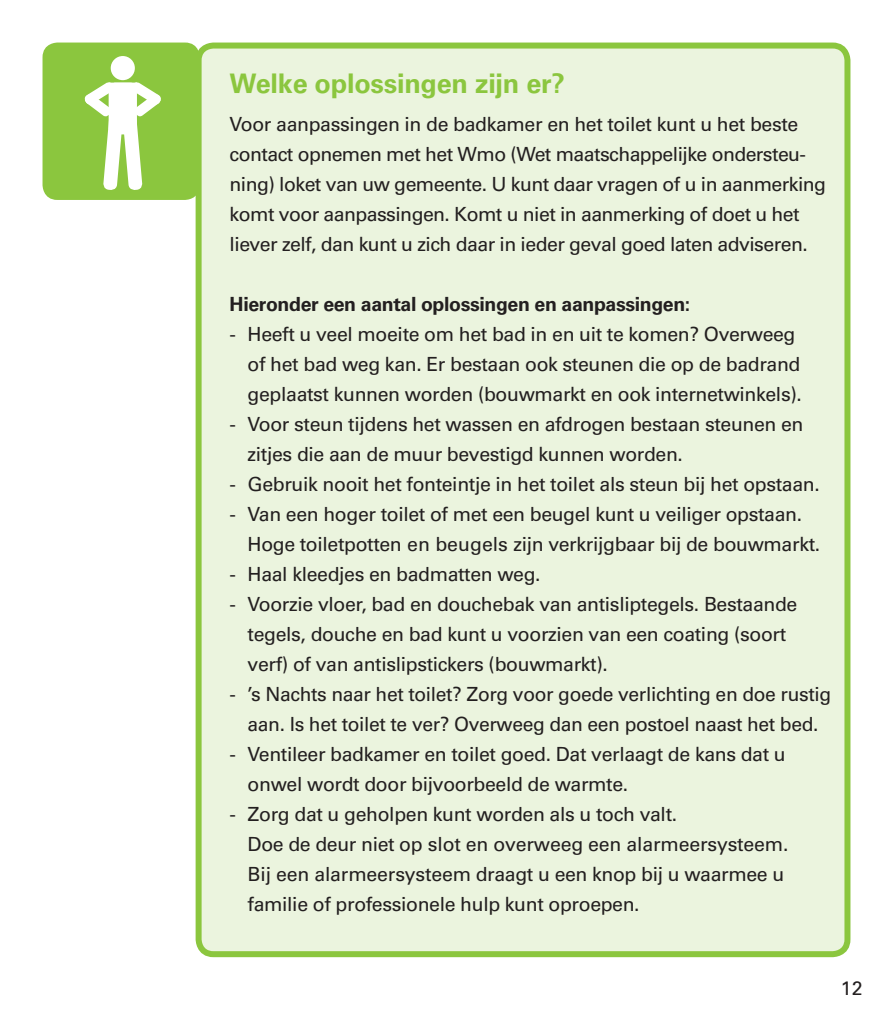
<style>
.page{position:relative;width:893px;height:1021px;background:#fff}
.page>*{position:absolute;margin:0;border:0;box-sizing:border-box;transform-origin:0 0}
.t1{font:700 27px "Univers";letter-spacing:-.01em;color:#8bc63e}
.t2{font:19.5px/30px "Univers";letter-spacing:-.02em;color:#231f20}
.t3{font:700 19.5px "Univers";letter-spacing:-.02em;color:#231f20}
</style>
<div class="page">
<div style="left:43px;top:43px;width:157px;height:157px;background:#8bc63e;border-radius:15px"></div>
<div style="left:111px;top:56px;width:24px;height:24px;background:#fff;border-radius:50%"></div>
<svg style="left:84px;top:82px;width:77px;height:108px"></svg>
<div style="left:199px;top:46px;width:648px;height:908px;background:#ebf4de;border-radius:15px"></div>
<div style="left:196px;top:43px;width:654px;height:914px;border:6px solid #8bc63e;border-radius:15px"></div>
<h1 class="t1" style="left:230px;top:67px;width:337px">Welke oplossingen zijn er?</h1>
<p class="t2" style="left:230px;top:109px;width:598px">Voor aanpassingen in de badkamer en het toilet kunt u het beste contact opnemen met het Wmo (Wet maatschappelijke ondersteu&shy;ning) loket van uw gemeente. U kunt daar vragen of u in aanmerking komt voor aanpassingen. Komt u niet in aanmerking of doet u het liever zelf, dan kunt u zich daar in ieder geval goed laten adviseren.</p>
<p class="t3" style="left:230px;top:292px;width:462px">Hieronder een aantal oplossingen en aanpassingen:</p>
<p class="t2" style="left:248px;top:319px;width:556px;text-indent:-18px">- Heeft u veel moeite om het bad in en uit te komen? Overweeg of het bad weg kan. Er bestaan ook steunen die op de badrand geplaatst kunnen worden (bouwmarkt en ook internetwinkels).</p>
<p class="t2" style="left:248px;top:409px;width:557px;text-indent:-18px">- Voor steun tijdens het wassen en afdrogen bestaan steunen en zitjes die aan de muur bevestigd kunnen worden.</p>
<p class="t2" style="left:230px;top:469px;width:592px">- Gebruik nooit het fonteintje in het toilet als steun bij het opstaan.</p>
<p class="t2" style="left:248px;top:499px;width:574px;text-indent:-18px">- Van een hoger toilet of met een beugel kunt u veiliger opstaan.<br>Hoge toiletpotten en beugels zijn verkrijgbaar bij de bouwmarkt.</p>
<p class="t2" style="left:230px;top:559px;width:313px">- Haal kleedjes en badmatten weg.</p>
<p class="t2" style="left:248px;top:589px;width:551px;text-indent:-18px">- Voorzie vloer, bad en douchebak van antisliptegels. Bestaande tegels, douche en bad kunt u voorzien van een coating (soort verf) of van antislipstickers (bouwmarkt).</p>
<p class="t2" style="left:230px;top:679px;width:603px;text-align:center">- ’s Nachts naar het toilet? Zorg voor goede verlichting en doe rustig aan. Is het toilet te ver? Overweeg dan een postoel naast het bed.</p>
<p class="t2" style="left:248px;top:739px;width:540px;text-indent:-18px">- Ventileer badkamer en toilet goed. Dat verlaagt de kans dat u onwel wordt door bijvoorbeeld de warmte.</p>
<p class="t2" style="left:248px;top:799px;width:542px;text-indent:-18px">- Zorg dat u geholpen kunt worden als u toch valt.<br>Doe de deur niet op slot en overweeg een alarmeersysteem.<br>Bij een alarmeersysteem draagt u een knop bij u waarmee u familie of professionele hulp kunt oproepen.</p>
<p class="t2" style="left:841px;top:972px;width:23px">12</p>
</div>
